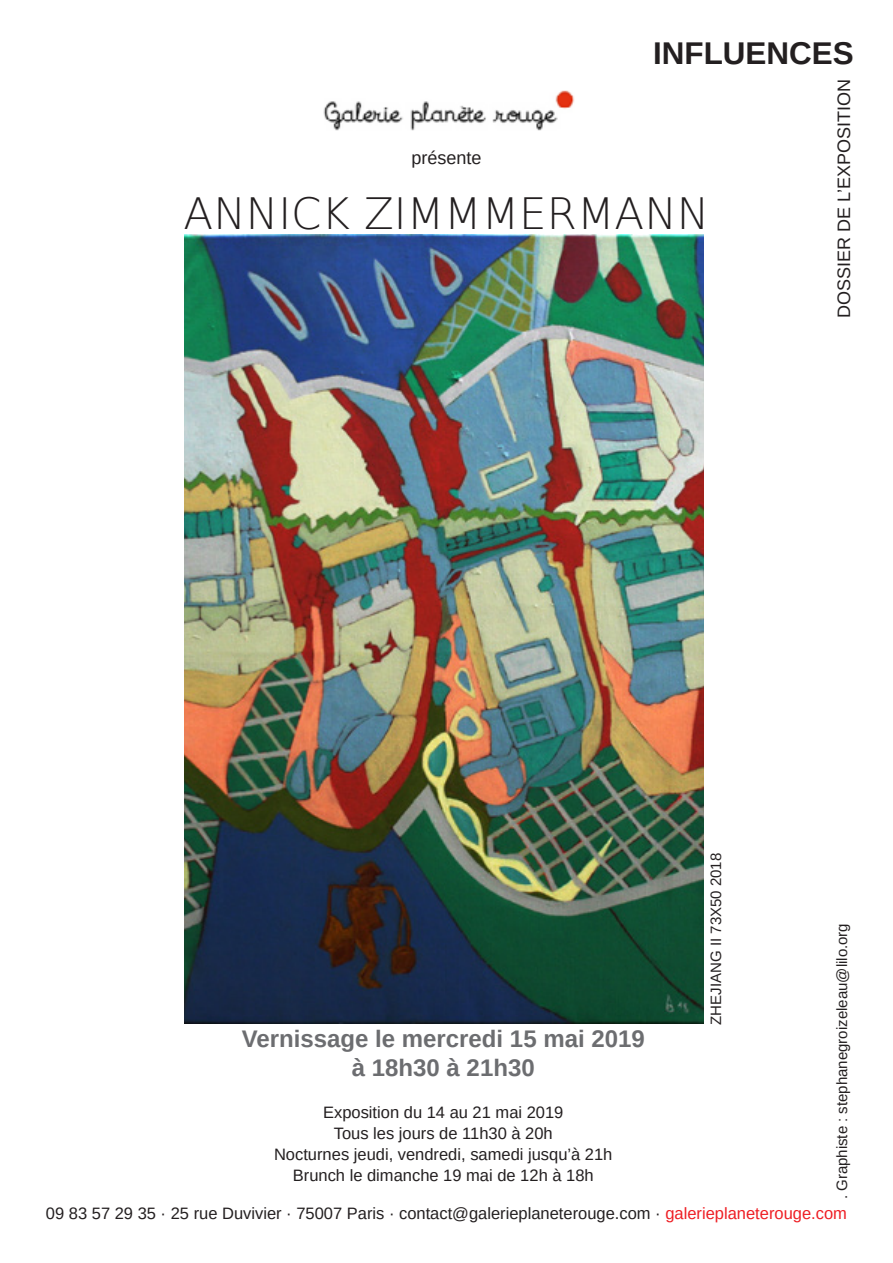
<style>
.page{position:relative;width:893px;height:1263px;background:#fff}
.page>*{position:absolute;margin:0;border:0;box-sizing:border-box;transform-origin:0 0}
.t1{font:200 43.5px "DejaVu Sans";color:#231f20}
.t2{font:700 31.35px "Arimo";color:#231f20}
.t3{font:700 24px "Arimo";color:#6c6d70}
.t4{font:18px "Arimo";color:#231f20}
.t5{font:16.5px "Arimo";color:#231f20}
.t6{font:15px "Arimo";color:#231f20}
.s1{color:#ee1d23}
</style>
<div class="page">
<img style="left:323px;top:90px;width:252px;height:41px">
<img style="left:185px;top:235px;width:519px;height:788px">
<p class="t2" style="left:653px;top:31px;width:202px">INFLUENCES</p>
<p class="t4" style="left:411px;top:147px;width:72px">présente</p>
<p class="t1" style="left:184px;top:181px;width:527px">ANNICK ZIMMMERMANN</p>
<p class="t4" style="left:833px;top:318px;width:241px;rotate:-90deg">DOSSIER DE L’EXPOSITION</p>
<p class="t6" style="left:706px;top:1025px;width:173px;rotate:-90deg">ZHEJIANG II 73X50 2018</p>
<p class="t6" style="left:832px;top:1199px;width:278px;rotate:-90deg">. Graphiste : stephanegroizeleau@lilo.org</p>
<p class="t3" style="left:242px;top:1022px;width:404px">Vernissage le mercredi 15 mai 2019</p>
<p class="t3" style="left:352px;top:1051px;width:184px">à 18h30 à 21h30</p>
<p class="t5" style="left:323px;top:1102px;width:242px">Exposition du 14 au 21 mai 2019</p>
<p class="t5" style="left:334px;top:1123px;width:220px">Tous les jours de 11h30 à 20h</p>
<p class="t5" style="left:274px;top:1144px;width:340px">Nocturnes jeudi, vendredi, samedi jusqu’à 21h</p>
<p class="t5" style="left:293px;top:1165px;width:302px">Brunch le dimanche 19 mai de 12h à 18h</p>
<p class="t5" style="left:46px;top:1202px;width:802px">09 83 57 29 35 · 25 rue Duvivier · 75007 Paris · contact@galerieplaneterouge.com · <span class="s1">galerieplaneterouge.com</span></p>
</div>
